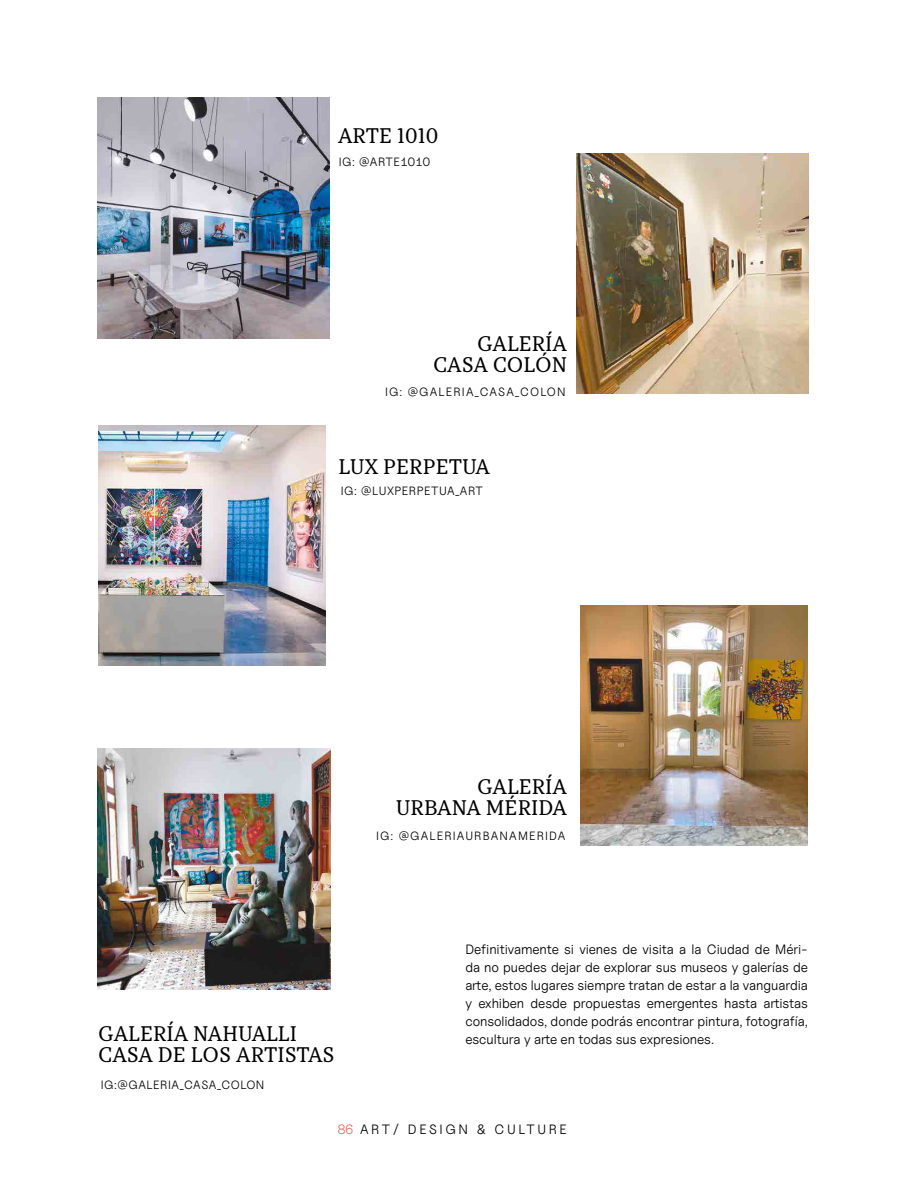
<style>
.page{position:relative;width:918px;height:1188px;background:#fff}
.page>*{position:absolute;margin:0;border:0;box-sizing:border-box;transform-origin:0 0}
.t1{font:21px/21px "TT Tricks";color:#000;text-align:right}
.t2{font:13.5px/18px "Uncut Sans Book";color:#000;text-align:justify}
.t3{font:13.5px "Uncut Sans Book";letter-spacing:.19em;color:#000}
.t4{font:12px "Uncut Sans Book";letter-spacing:.05em;color:#000}
.t5{font:12px "Uncut Sans Book";letter-spacing:.095em;color:#000}
.s1{color:#ed6b6a}
</style>
<div class="page">
<img style="left:98px;top:98px;width:232px;height:241px">
<img style="left:580px;top:605px;width:227px;height:241px">
<img style="left:577px;top:153px;width:232px;height:241px">
<img style="left:98px;top:425px;width:228px;height:241px">
<img style="left:98px;top:749px;width:232px;height:241px">
<h1 class="t1" style="left:338px;top:125px;width:102px">ARTE 1010</h1>
<p class="t4" style="left:339px;top:154px;width:93px">IG: @ARTE1010</p>
<h1 class="t1" style="left:433px;top:333px;width:135px">GALERÍA<br>CASA COLÓN</h1>
<p class="t5" style="left:385px;top:384px;width:182px">IG: @GALERIA_CASA_COLON</p>
<h1 class="t1" style="left:338px;top:456px;width:153px">LUX PERPETUA</h1>
<p class="t4" style="left:341px;top:483px;width:143px">IG: @LUXPERPETUA_ART</p>
<h1 class="t1" style="left:396px;top:776px;width:173px">GALERÍA<br>URBANA MÉRIDA</h1>
<h1 class="t1" style="left:98px;top:1023px;width:238px;text-align:left">GALERÍA NAHUALLI<br>CASA DE LOS ARTISTAS</h1>
<p class="t4" style="left:101px;top:1077px;width:165px">IG:@GALERIA_CASA_COLON</p>
<p class="t5" style="left:376px;top:828px;width:191px">IG: @GALERIAURBANAMERIDA</p>
<p class="t2" style="left:465px;top:941px;width:344px">Definitivamente si vienes de visita a la Ciudad de Méri&shy;da no puedes dejar de explorar sus museos y galerías de arte, estos lugares siempre tratan de estar a la vanguardia y exhiben desde propuestas emergentes hasta artistas consolidados, donde podrás encontrar pintura, fotografía, escultura y arte en todas sus expresiones.</p>
<p class="t3" style="left:338px;top:1121px;width:231px"><span class="s1">86</span> ART/ DESIGN &amp; CULTURE</p>
</div>
